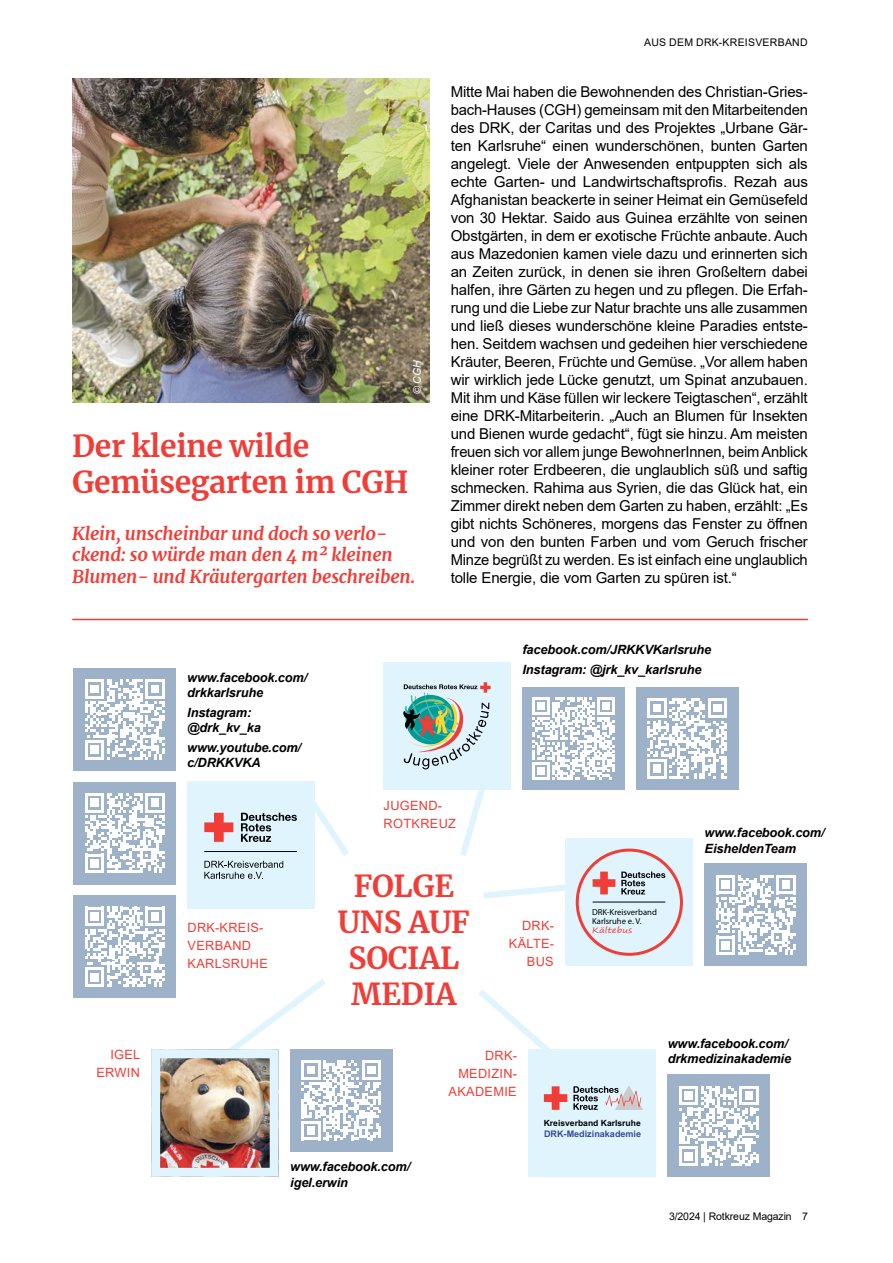
<style>
.page{position:relative;width:893px;height:1263px;background:#fff}
.page>*{position:absolute;margin:0;border:0;box-sizing:border-box;transform-origin:0 0}
.t1{font:700 30px/36px "Merriweather";letter-spacing:-.01em;color:#f13d37;text-align:center}
.t2{font:italic 700 18px/21.6px "Merriweather";letter-spacing:-.01em;color:#f13d37}
.t3{font:15px/18px "Arial";letter-spacing:-.01em;color:#000;text-align:justify}
.t4{font:italic 700 12.75px/15.3px "Arial";letter-spacing:-.01em;color:#000}
.t5{font:12.75px/18px "Arial";letter-spacing:.025em;color:#f13d37;text-align:right}
.t6{font:10.5px "Arial";letter-spacing:-.01em;color:#000}
.t7{font:10.5px "Arial";letter-spacing:.025em;color:#000}
.t8{font:italic 10.5px "Arial";color:#fff}
.t9{font:700 9px "Arial";color:#364d95}
.t10{font:8.7px/8.7px "Myriad Pro";color:#000}
.t11{font:700 8.55px "Arial";color:#000}
.t12{font:8.25px "Segoe Print";letter-spacing:.005em;color:#f13d37;scale:1.16 1}
</style>
<div class="page">
<img style="left:72px;top:79px;width:357px;height:324px">
<div style="left:668px;top:1075px;width:102px;height:102px;background:#9db1c8"></div>
<svg style="left:679px;top:1086px;width:80px;height:80px"></svg>
<div style="left:529px;top:1049px;width:127px;height:128px;background:#e0f4fd"></div>
<div style="left:74px;top:782px;width:102px;height:102px;background:#9db1c8"></div>
<svg style="left:85px;top:793px;width:80px;height:80px"></svg>
<div style="left:74px;top:668px;width:102px;height:102px;background:#9db1c8"></div>
<svg style="left:85px;top:679px;width:80px;height:80px"></svg>
<div style="left:74px;top:896px;width:102px;height:102px;background:#9db1c8"></div>
<svg style="left:85px;top:907px;width:80px;height:80px"></svg>
<svg style="left:315px;top:801px;width:34px;height:55px"></svg>
<svg style="left:479px;top:990px;width:164px;height:120px"></svg>
<img style="left:161px;top:1059px;width:108px;height:108px">
<div style="left:151px;top:1049px;width:128px;height:128px;border:9px solid #e0f4fd"></div>
<div style="left:290px;top:1049px;width:102px;height:102px;background:#9db1c8"></div>
<svg style="left:217px;top:979px;width:164px;height:161px"></svg>
<div style="left:705px;top:864px;width:102px;height:102px;background:#9db1c8"></div>
<svg style="left:716px;top:875px;width:80px;height:80px"></svg>
<div style="left:566px;top:838px;width:127px;height:128px;background:#e0f4fd"></div>
<div style="left:383px;top:662px;width:128px;height:127px;background:#e0f4fd"></div>
<svg style="left:404px;top:682px;width:91px;height:174px"></svg>
<div style="left:636px;top:687px;width:102px;height:102px;background:#9db1c8"></div>
<svg style="left:647px;top:698px;width:80px;height:80px"></svg>
<div style="left:522px;top:687px;width:103px;height:102px;background:#9db1c8"></div>
<svg style="left:532px;top:697px;width:83px;height:83px"></svg>
<hr style="left:72px;top:619px;width:736px;height:1px;background:#f13d37">
<div style="left:187px;top:781px;width:128px;height:128px;background:#e0f4fd"></div>
<svg style="left:241px;top:813px;width:56px;height:29px"></svg>
<svg style="left:204px;top:813px;width:29px;height:29px"></svg>
<hr style="left:204px;top:851px;width:93px;height:1px;background:#00010f">
<svg style="left:204px;top:861px;width:79px;height:18px"></svg>
<svg style="left:483px;top:871px;width:182px;height:31px"></svg>
<hr style="left:593px;top:902px;width:72px;height:1px;background:#00010f">
<div style="left:576px;top:848px;width:107px;height:108px;border:3px solid #f13d37;border-radius:50%"></div>
<p class="t8" style="left:410px;top:394px;width:35px;rotate:-90deg">© CGH</p>
<h1 class="t1" style="left:72px;top:427px;width:338px;text-align:left">Der kleine wilde<br>Gemüsegarten im CGH</h1>
<p class="t2" style="left:72px;top:522px;width:345px">Klein, unscheinbar und doch so verlo&shy;ckend: so würde man den 4 m² kleinen<br>Blumen- und Kräutergarten beschreiben.</p>
<p class="t4" style="left:187px;top:670px;width:122px">www.facebook.com/ drkkarlsruhe</p>
<p class="t4" style="left:187px;top:705px;width:75px">Instagram: @drk_kv_ka</p>
<p class="t4" style="left:187px;top:740px;width:115px">www.youtube.com/ c/DRKKVKA</p>
<p class="t7" style="left:644px;top:35px;width:165px">AUS DEM DRK-KREISVERBAND</p>
<p class="t3" style="left:451px;top:82px;width:359px">Mitte Mai haben die Bewohnenden des Christian-Gries&shy;bach-Hauses (CGH) gemeinsam mit den Mitarbeitenden des DRK, der Caritas und des Projektes „Urbane Gär&shy;ten Karlsruhe“ einen wunderschönen, bunten Garten angelegt. Viele der Anwesenden entpuppten sich als echte Garten- und Landwirtschaftsprofis. Rezah aus Afghanistan beackerte in seiner Heimat ein Gemüsefeld von 30 Hektar. Saido aus Guinea erzählte von seinen Obstgärten, in dem er exotische Früchte anbaute. Auch aus Mazedonien kamen viele dazu und erinnerten sich an Zeiten zurück, in denen sie ihren Großeltern dabei halfen, ihre Gärten zu hegen und zu pflegen. Die Erfah&shy;rung und die Liebe zur Natur brachte uns alle zusammen und ließ dieses wunderschöne kleine Paradies entste&shy;hen. Seitdem wachsen und gedeihen hier verschiedene Kräuter, Beeren, Früchte und Gemüse. „Vor allem haben wir wirklich jede Lücke genutzt, um Spinat anzubauen.<br>Mit ihm und Käse füllen wir leckere Teigtaschen“, erzählt eine DRK-Mitarbeiterin. „Auch an Blumen für Insekten und Bienen wurde gedacht“, fügt sie hinzu. Am meisten freuen sich vor allem junge BewohnerInnen, beim Anblick kleiner roter Erdbeeren, die unglaublich süß und saftig schmecken. Rahima aus Syrien, die das Glück hat, ein Zimmer direkt neben dem Garten zu haben, erzählt: „Es gibt nichts Schöneres, morgens das Fenster zu öffnen und von den bunten Farben und vom Geruch frischer Minze begrüßt zu werden. Es ist einfach eine unglaublich tolle Energie, die vom Garten zu spüren ist.“</p>
<p class="t4" style="left:522px;top:641px;width:190px;line-height:19.5px">facebook.com/JRKKVKarlsruhe<br>Instagram: @jrk_kv_karlsruhe</p>
<p class="t5" style="left:96px;top:1045px;width:46px">IGEL<br>ERWIN</p>
<p class="t5" style="left:187px;top:919px;width:82px;text-align:left">DRK-KREIS-<br>VERBAND<br>KARLSRUHE</p>
<p class="t5" style="left:384px;top:797px;width:74px;text-align:left">JUGEND-<br>ROTKREUZ</p>
<h1 class="t1" style="left:338px;top:867px;width:133px">FOLGE<br>UNS AUF<br>SOCIAL<br>MEDIA</h1>
<p class="t5" style="left:509px;top:916px;width:47px">DRK-<br>KÄLTE-<br>BUS</p>
<p class="t10" style="left:592px;top:908px;width:66px">DRK-Kreisverband<br>Karlsruhe e. V.</p>
<p class="t12" style="left:592px;top:922px;width:36px">Kältebus</p>
<p class="t4" style="left:705px;top:826px;width:122px">www.facebook.com/<br>EisheldenTeam</p>
<p class="t4" style="left:290px;top:1160px;width:122px">www.facebook.com/ igel.erwin</p>
<p class="t5" style="left:449px;top:1046px;width:70px">DRK-<br>MEDIZIN-<br>AKADEMIE</p>
<p class="t11" style="left:544px;top:1116px;width:98px">Kreisverband Karlsruhe</p>
<p class="t9" style="left:544px;top:1128px;width:99px">DRK-Medizinakademie</p>
<p class="t4" style="left:668px;top:1036px;width:125px">www.facebook.com/ drkmedizinakademie</p>
<p class="t6" style="left:669px;top:1209px;width:140px">3/2024 | Rotkreuz Magazin 7</p>
</div>
